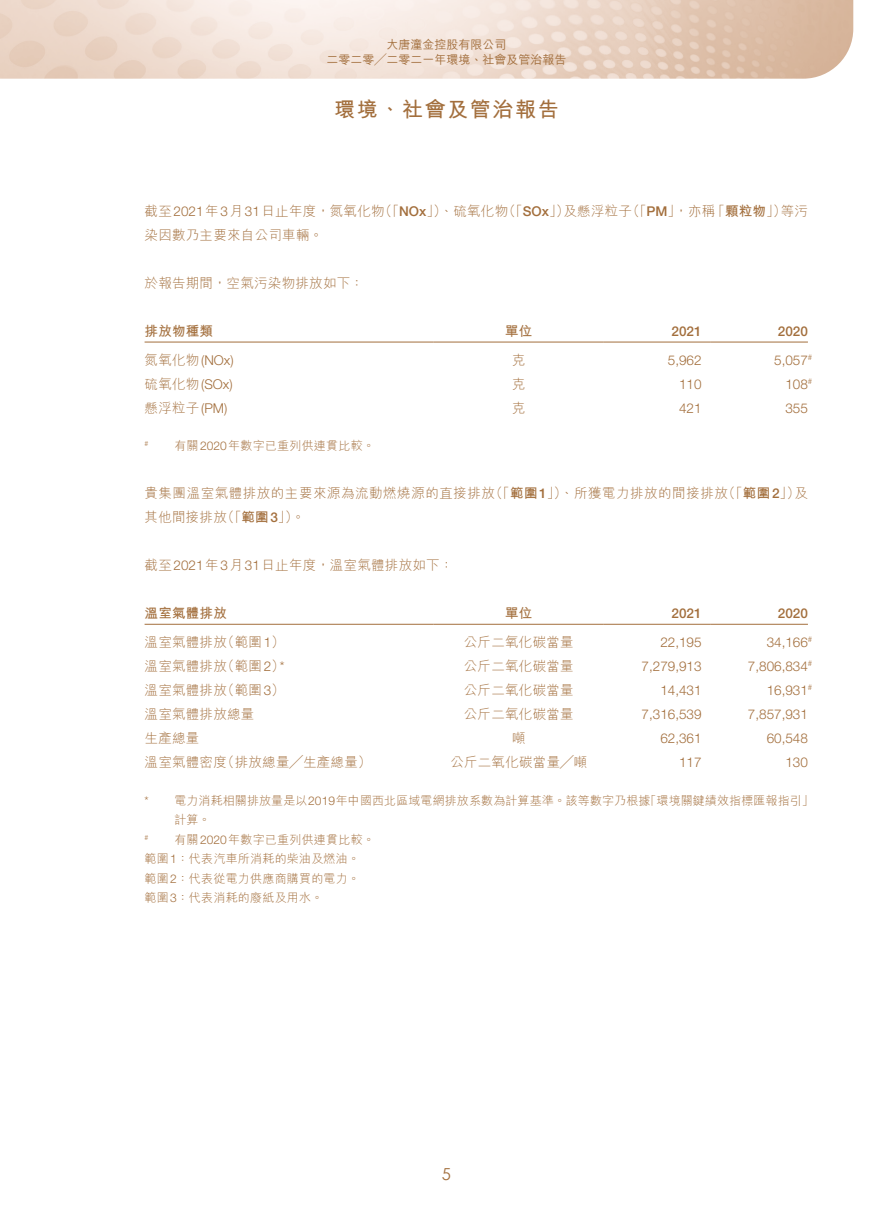
<style>
.page{position:relative;width:893px;height:1212px;background:#fff}
.page>*{position:absolute;margin:0;border:0;box-sizing:border-box;transform-origin:0 0}
.t1{font:700 21px "M Hei HK";letter-spacing:.08em;color:#a36f3d}
.t2{font:16.5px "Century Gothic";color:#a36f3d}
.t3{font:300 13.5px/24px "M Hei HK";letter-spacing:.02em;color:#a36f3d}
.t4{font:300 13.5px "Helvetica Neue LT Std";color:#a36f3d}
.t5{font:300 13.5px/24px "M Hei HK";letter-spacing:.04em;color:#a36f3d}
.t6{font:500 13.5px "Helvetica Neue LT Std";color:#a36f3d}
.t7{font:700 13.5px "M Hei HK";letter-spacing:.02em;color:#a36f3d}
.t8{font:300 12px/19.5px "M Hei HK";letter-spacing:.02em;color:#a36f3d}
.t9{font:500 12px/15px "M Hei HK";color:#a36f3d;text-align:center}
.t10{font:300 7.05px "Helvetica Neue LT Std";color:#a36f3d}
.s1{font-family:"Helvetica Neue LT Std"}
.s2{font-family:"Helvetica Neue LT Std";font-weight:500}
.s3{font-weight:700}
.s4{font-family:"M Hei HK"}
</style>
<div class="page">
<img style="left:0;top:0;width:853px;height:79px">
<hr style="left:145px;top:342px;width:289px;height:1px;background:#a36f3d">
<hr style="left:434px;top:342px;width:170px;height:1px;background:#a36f3d">
<hr style="left:604px;top:342px;width:106px;height:1px;background:#a36f3d">
<hr style="left:710px;top:342px;width:98px;height:1px;background:#a36f3d">
<hr style="left:145px;top:624px;width:289px;height:1px;background:#a36f3d">
<hr style="left:434px;top:624px;width:170px;height:1px;background:#a36f3d">
<hr style="left:604px;top:624px;width:106px;height:1px;background:#a36f3d">
<hr style="left:710px;top:624px;width:98px;height:1px;background:#a36f3d">
<p class="t9" style="left:326px;top:36px;width:241px">大唐潼金控股有限公司<br>二零二零╱二零二一年環境、社會及管治報告</p>
<h1 class="t1" style="left:334px;top:94px;width:226px">環境、社會及管治報告</h1>
<p class="t3" style="left:145px;top:199px;width:665px">截至<span class="s1">2021</span>年<span class="s1">3</span>月<span class="s1">31</span>日止年度，氮氧化物（「<span class="s2">NOx</span>」）、硫氧化物（「<span class="s2">SOx</span>」）及懸浮粒子（「<span class="s2">PM</span>」，亦稱「<span class="s3">顆粒物</span>」）等污染因數乃主要來自公司車輛。</p>
<p class="t3" style="left:145px;top:271px;width:221px">於報告期間，空氣污染物排放如下：</p>
<p class="t7" style="left:145px;top:321px;width:70px">排放物種類</p>
<p class="t7" style="left:505px;top:321px;width:29px">單位</p>
<p class="t6" style="left:672px;top:323px;width:32px">2021</p>
<p class="t6" style="left:778px;top:323px;width:32px">2020</p>
<p class="t4" style="left:145px;top:352px;width:91px"><span class="s4">氮氧化物</span>(NOx)</p>
<p class="t3" style="left:512px;top:348px;width:15px">克</p>
<p class="t4" style="left:668px;top:352px;width:35px">5,962</p>
<p class="t4" style="left:774px;top:352px;width:40px">5,057<sup>#</sup></p>
<p class="t4" style="left:145px;top:376px;width:90px"><span class="s4">硫氧化物</span>(SOx)</p>
<p class="t3" style="left:512px;top:372px;width:15px">克</p>
<p class="t4" style="left:679px;top:376px;width:24px">110</p>
<p class="t4" style="left:785px;top:376px;width:28px">108<sup>#</sup></p>
<p class="t3" style="left:145px;top:396px;width:84px">懸浮粒子<span class="s1">(PM)</span></p>
<p class="t3" style="left:512px;top:396px;width:15px">克</p>
<p class="t4" style="left:679px;top:400px;width:24px">421</p>
<p class="t4" style="left:785px;top:400px;width:24px">355</p>
<p class="t10" style="left:145px;top:440px;width:5px">#</p>
<p class="t8" style="left:174px;top:436px;width:202px">有關<span class="s1">2020</span>年數字已重列供連貫比較。</p>
<p class="t5" style="left:145px;top:481px;width:665px">貴集團溫室氣體排放的主要來源為流動燃燒源的直接排放（「<span class="s3">範圍</span><span class="s2">1</span>」）、所獲電力排放的間接排放（「<span class="s3">範圍</span><span class="s2">2</span>」）及其他間接排放（「<span class="s3">範圍</span><span class="s2">3</span>」）。</p>
<p class="t3" style="left:145px;top:553px;width:310px">截至<span class="s1">2021</span>年<span class="s1">3</span>月<span class="s1">31</span>日止年度，溫室氣體排放如下：</p>
<p class="t7" style="left:145px;top:604px;width:84px">溫室氣體排放</p>
<p class="t7" style="left:505px;top:604px;width:29px">單位</p>
<p class="t6" style="left:672px;top:605px;width:32px">2021</p>
<p class="t6" style="left:778px;top:605px;width:32px">2020</p>
<p class="t3" style="left:145px;top:630px;width:142px">溫室氣體排放（範圍<span class="s1">1</span>）</p>
<p class="t3" style="left:464px;top:630px;width:111px">公斤二氧化碳當量</p>
<p class="t4" style="left:660px;top:634px;width:43px">22,195</p>
<p class="t4" style="left:767px;top:634px;width:47px">34,166<sup>#</sup></p>
<p class="t3" style="left:145px;top:654px;width:142px">溫室氣體排放（範圍<span class="s1">2</span>）<span class="s1">*</span></p>
<p class="t3" style="left:464px;top:654px;width:111px">公斤二氧化碳當量</p>
<p class="t4" style="left:642px;top:658px;width:62px">7,279,913</p>
<p class="t4" style="left:748px;top:658px;width:66px">7,806,834<sup>#</sup></p>
<p class="t3" style="left:145px;top:678px;width:142px">溫室氣體排放（範圍<span class="s1">3</span>）</p>
<p class="t3" style="left:464px;top:678px;width:111px">公斤二氧化碳當量</p>
<p class="t4" style="left:660px;top:682px;width:43px">14,431</p>
<p class="t4" style="left:767px;top:682px;width:47px">16,931<sup>#</sup></p>
<p class="t3" style="left:145px;top:702px;width:111px">溫室氣體排放總量</p>
<p class="t3" style="left:464px;top:702px;width:111px">公斤二氧化碳當量</p>
<p class="t4" style="left:642px;top:706px;width:62px">7,316,539</p>
<p class="t4" style="left:748px;top:706px;width:62px">7,857,931</p>
<p class="t3" style="left:145px;top:726px;width:56px">生產總量</p>
<p class="t3" style="left:512px;top:726px;width:15px">噸</p>
<p class="t4" style="left:660px;top:730px;width:43px">62,361</p>
<p class="t4" style="left:767px;top:730px;width:43px">60,548</p>
<p class="t3" style="left:145px;top:750px;width:228px">溫室氣體密度（排放總量╱生產總量）</p>
<p class="t3" style="left:450px;top:750px;width:138px">公斤二氧化碳當量╱噸</p>
<p class="t4" style="left:679px;top:754px;width:24px">117</p>
<p class="t4" style="left:785px;top:754px;width:24px">130</p>
<p class="t8" style="left:174px;top:790px;width:641px;text-indent:-30px"><span class="s1">*</span> 電力消耗相關排放量是以<span class="s1">2019</span>年中國西北區域電網排放系數為計算基準。該等數字乃根據「環境關鍵績效指標匯報指引」計算。</p>
<p class="t10" style="left:145px;top:833px;width:5px">#</p>
<p class="t8" style="left:145px;top:829px;width:232px;text-indent:30px">有關<span class="s1">2020</span>年數字已重列供連貫比較。範圍<span class="s1">1</span>：代表汽車所消耗的柴油及燃油。範圍<span class="s1">2</span>：代表從電力供應商購買的電力。範圍<span class="s1">3</span>：代表消耗的廢紙及用水。</p>
<p class="t2" style="left:442px;top:1162px;width:11px">5</p>
</div>
